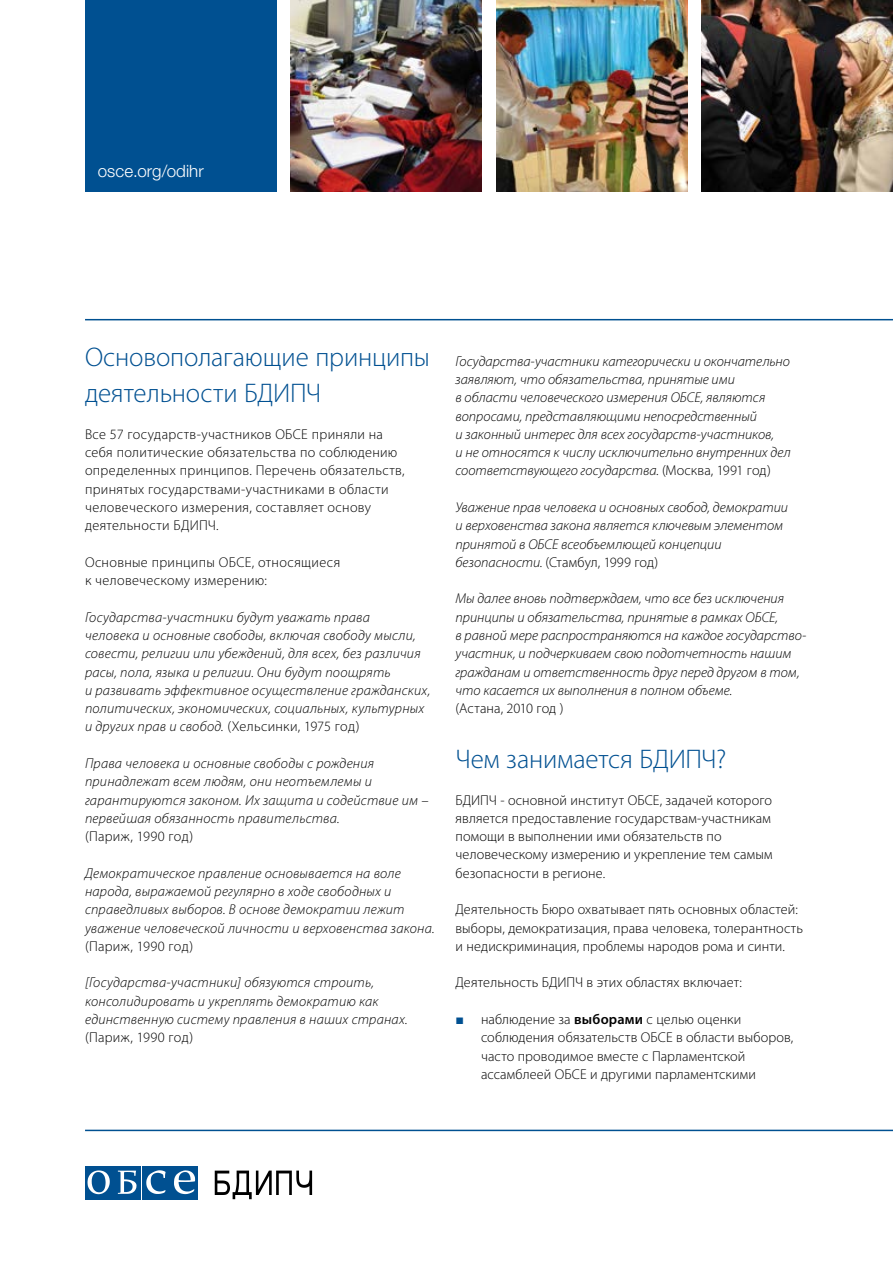
<style>
.page{position:relative;width:893px;height:1263px;background:#fff}
.page>*{position:absolute;margin:0;border:0;box-sizing:border-box;transform-origin:0 0}
.t1{font:300 27px/36.6px "Myriad Pro";letter-spacing:-.005em;color:#005091}
.t2{font:300 16.95px "Helvetica Neue LT Pro";letter-spacing:.005em;color:#fff}
.t3{font:italic 300 14.25px/18.3px "Myriad Pro";letter-spacing:.01em;color:#000}
.t4{font:300 14.25px/18.3px "Myriad Pro";letter-spacing:.015em;color:#000}
.s1{font-style:normal}
.s2{font-family:"Times New Roman";font-weight:400;color:#005091}
.s3{font-weight:600}
</style>
<div class="page">
<hr style="left:85px;top:319px;width:808px;height:1px;background:#005091">
<hr style="left:85px;top:1130px;width:808px;height:1px;background:#005091">
<div style="left:85px;top:0;width:191px;height:191px;background:#005091"></div>
<img style="left:496px;top:0;width:191px;height:191px">
<img style="left:702px;top:0;width:191px;height:191px">
<img style="left:291px;top:0;width:191px;height:191px">
<div style="left:85px;top:1166px;width:27px;height:33px;background:#005091"></div>
<div style="left:114px;top:1166px;width:27px;height:33px;background:#005091"></div>
<div style="left:142px;top:1166px;width:27px;height:33px;background:#005091"></div>
<div style="left:171px;top:1166px;width:27px;height:33px;background:#005091"></div>
<svg style="left:87px;top:1170px;width:23px;height:25px"></svg>
<svg style="left:146px;top:1170px;width:20px;height:24px"></svg>
<svg style="left:174px;top:1170px;width:21px;height:25px"></svg>
<svg style="left:118px;top:1170px;width:19px;height:24px"></svg>
<svg style="left:215px;top:1170px;width:97px;height:29px"></svg>
<p class="t2" style="left:98px;top:161px;width:107px">osce.org/odihr</p>
<h1 class="t1" style="left:85px;top:339px;width:347px">Основополагающие принципы деятельности БДИПЧ</h1>
<p class="t4" style="left:85px;top:425px;width:321px">Все 57 государств-участников ОБСЕ приняли на себя политические обязательства по соблюдению определенных принципов. Перечень обязательств, принятых государствами-участниками в области человеческого измерения, составляет основу деятельности БДИПЧ.</p>
<p class="t4" style="left:85px;top:553px;width:257px">Основные принципы ОБСЕ, относящиеся к человеческому измерению:</p>
<p class="t3" style="left:85px;top:608px;width:347px">Государства-участники будут уважать права<br>человека и основные свободы, включая свободу мысли, совести, религии или убеждений, для всех, без различия расы, пола, языка и религии. Они будут поощрять<br>и развивать эффективное осуществление гражданских, политических, экономических, социальных, культурных и других прав и свобод. <span class="s1">(Хельсинки, 1975 год)</span></p>
<p class="t3" style="left:85px;top:754px;width:345px">Права человека и основные свободы с рождения принадлежат всем людям, они неотъемлемы и гарантируются законом. Их защита и содействие им – первейшая обязанность правительства.</p>
<p class="t4" style="left:85px;top:827px;width:110px">(Париж, 1990 год)</p>
<p class="t3" style="left:85px;top:864px;width:351px">Демократическое правление основывается на воле народа, выражаемой регулярно в ходе свободных и справедливых выборов. В основе демократии лежит уважение человеческой личности и верховенства закона.</p>
<p class="t4" style="left:85px;top:937px;width:110px">(Париж, 1990 год)</p>
<p class="t3" style="left:85px;top:974px;width:324px">[Государства-участники] обязуются строить, консолидировать и укреплять демократию как единственную систему правления в наших странах.</p>
<p class="t4" style="left:85px;top:1028px;width:110px">(Париж, 1990 год)</p>
<p class="t3" style="left:455px;top:352px;width:337px">Государства-участники категорически и окончательно заявляют, что обязательства, принятые ими<br>в области человеческого измерения ОБСЕ, являются вопросами, представляющими непосредственный<br>и законный интерес для всех государств-участников,<br>и не относятся к числу исключительно внутренних дел соответствующего государства<span class="s1">. (Москва, 1991 год)</span></p>
<p class="t3" style="left:455px;top:498px;width:334px">Уважение прав человека и основных свобод, демократии и верховенства закона является ключевым элементом принятой в ОБСЕ всеобъемлющей концепции безопасности. <span class="s1">(Стамбул, 1999 год)</span></p>
<p class="t3" style="left:455px;top:590px;width:352px">Мы далее вновь подтверждаем, что все без исключения принципы и обязательства, принятые в рамках ОБСЕ,<br>в равной мере распространяются на каждое государство&shy;участник, и подчеркиваем свою подотчетность нашим гражданам и ответственность друг перед другом в том, что касается их выполнения в полном объеме.</p>
<p class="t4" style="left:455px;top:699px;width:109px">(Aстана, 2010 год )</p>
<h1 class="t1" style="left:455px;top:741px;width:272px">Чем занимается БДИПЧ?</h1>
<p class="t4" style="left:455px;top:791px;width:319px">БДИПЧ - основной институт ОБСЕ, задачей которого является предоставление государствам-участникам помощи в выполнении ими обязательств по человеческому измерению и укрепление тем самым безопасности в регионе.</p>
<p class="t4" style="left:455px;top:901px;width:349px">Деятельность Бюро охватывает пять основных областей: выборы, демократизация, права человека, толерантность и недискриминация, проблемы народов рома и синти.</p>
<p class="t4" style="left:455px;top:974px;width:288px">Деятельность БДИПЧ в этих областях включает:</p>
<p class="t4" style="left:481px;top:1010px;width:314px;text-indent:-26px"><span class="s2">■</span> наблюдение за <span class="s3">выборами</span> с целью оценки соблюдения обязательств ОБСЕ в области выборов, часто проводимое вместе с Парламентской ассамблеей ОБСЕ и другими парламентскими</p>
</div>
